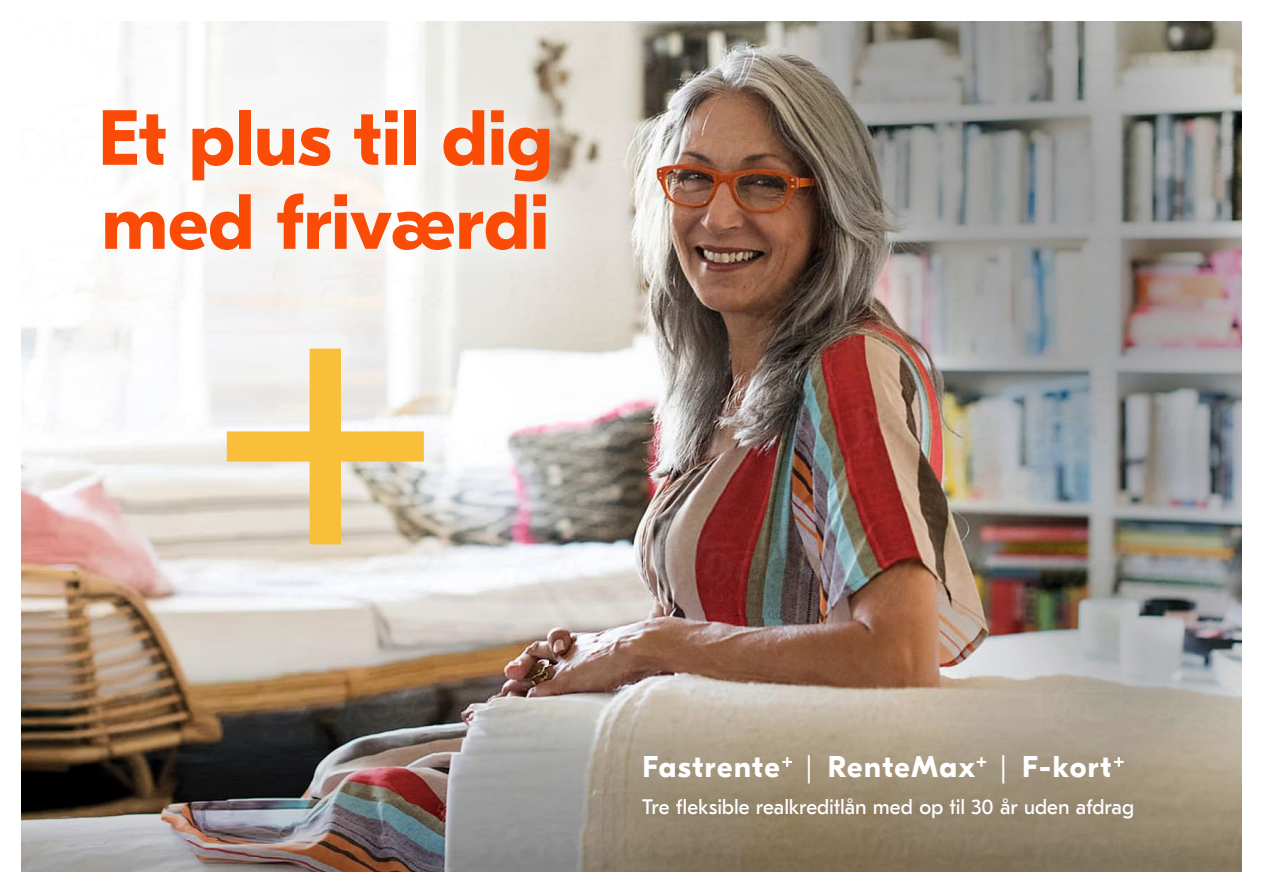
<style>
.page{position:relative;width:1263px;height:893px;background:#fff}
.page>*{position:absolute;margin:0;border:0;box-sizing:border-box;transform-origin:0 0}
.t1{font:700 78px/84px "GT Eesti Pro Display";color:#fa4c06}
.t2{font:700 30px "GT Eesti Pro Display";letter-spacing:.045em;color:#fff}
.t3{font:21px "GT Eesti Pro Text";letter-spacing:-.005em;color:#fff}
.s1{font-weight:300}
</style>
<div class="page">
<img style="left:21px;top:21px;width:1221px;height:659px">
<img style="left:21px;top:680px;width:1221px;height:192px">
<svg style="left:227px;top:349px;width:197px;height:195px"></svg>
<svg style="left:67px;top:75px;width:521px;height:213px;fill:#f7f6f5"></svg>
<h1 class="t1" style="left:98px;top:98px;width:456px">Et plus til dig med friværdi</h1>
<h2 class="t2" style="left:642px;top:750px;width:483px">Fastrente<sup>+</sup> <span class="s1">|</span> RenteMax<sup>+</sup> <span class="s1">|</span> F-kort<sup>+</sup></h2>
<p class="t3" style="left:642px;top:795px;width:493px">Tre fleksible realkreditlån med op til 30 år uden afdrag</p>
</div>
